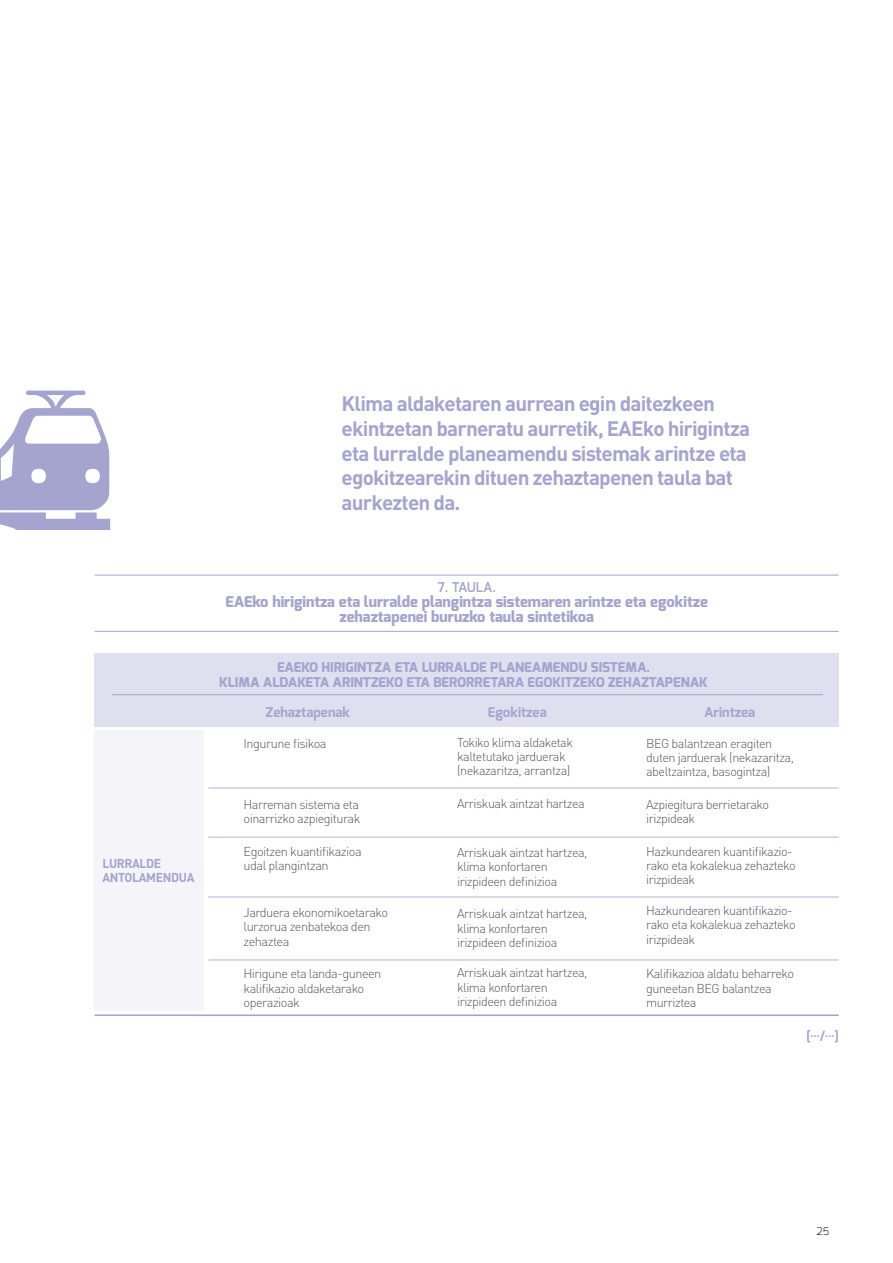
<style>
.page{position:relative;width:893px;height:1263px;background:#fff}
.page>*{position:absolute;margin:0;border:0;box-sizing:border-box;transform-origin:0 0}
.t1{font:700 20.7px/24.9px "DIN";letter-spacing:-.04em;color:#a5a4cf}
.t2{font:800 15px/15px "Exo";color:#a5a4cf;text-align:center}
.t3{font:800 13.5px/15px "Exo";color:#a5a4cf}
.t4{font:700 13.5px "Exo";color:#a5a4cf}
.t5{font:600 13.5px "Exo";letter-spacing:-.02em;color:#a5a4cf}
.t6{font:300 12.75px/14.2px "DIN";letter-spacing:-.04em;color:#57585a}
.t7{font:700 12.75px/13.5px "DIN";color:#a5a4cf;scale:.96 1}
.t8{font:700 12px "Exo";color:#a5a4cf}
.t9{font:300 10.5px "Exo";color:#231f20}
</style>
<div class="page">
<div style="left:95px;top:731px;width:109px;height:280px;background:#f4f4f9"></div>
<hr style="left:95px;top:575px;width:744px;height:1px;background:#a5a4cf">
<hr style="left:95px;top:631px;width:744px;height:1px;background:#a5a4cf">
<div style="left:95px;top:653px;width:744px;height:73px;background:#dfe0ef"></div>
<hr style="left:112px;top:694px;width:711px;height:1px;background:#a5a4cf">
<hr style="left:95px;top:1014px;width:744px;height:2px;background:#a5a4cf">
<hr style="left:208px;top:787px;width:631px;height:2px;background:#c4c4e0">
<hr style="left:208px;top:836px;width:631px;height:2px;background:#c4c4e0">
<hr style="left:208px;top:896px;width:631px;height:1px;background:#c4c4e0">
<hr style="left:208px;top:959px;width:631px;height:1px;background:#c4c4e0">
<svg style="left:0;top:390px;width:110px;height:140px"></svg>
<h1 class="t1" style="left:342px;top:390px;width:410px">Klima aldaketaren aurrean egin daitezkeen ekintzetan barneratu aurretik, EAEko hirigintza eta lurralde planeamendu sistemak arintze eta egokitzearekin dituen zehaztapenen taula bat aurkezten da.</h1>
<p class="t7" style="left:102px;top:856px;width:61px">Lurralde antolamen</p>
<p class="t7" style="left:171px;top:870px;width:17px">dua</p>
<p class="t5" style="left:437px;top:579px;width:60px">7. TAULA.</p>
<p class="t2" style="left:225px;top:595px;width:484px">EAEKO HIRIGINTZA ETA LURRALDE PLANGINTZA SISTEMAREN ARINTZE ETA EGOKITZE<br>ZEHAZTAPENEI BURUZKO TAULA SINTETIKOA</p>
<p class="t3" style="left:277px;top:660px;width:10px">EAEKO</p>
<p class="t3" style="left:219px;top:660px;width:489px;text-indent:103px">HIRIGINTZA ETA LURRALDE PLANEAMENDU SISTEMA.<br>KLIMA ALDAKETA ARINTZEKO ETA BERORRETARA EGOKITZEKO ZEHAZTAPENAK</p>
<p class="t4" style="left:266px;top:703px;width:86px">Zehaztapenak</p>
<p class="t4" style="left:488px;top:703px;width:60px">Egokitzea</p>
<p class="t4" style="left:704px;top:703px;width:53px">Arintzea</p>
<p class="t6" style="left:646px;top:736px;width:149px">BEG balantzean eragiten duten jarduerak (nekazaritza, abeltzaintza, basogintza)</p>
<p class="t6" style="left:646px;top:797px;width:124px">Azpiegitura berrietarako irizpideak</p>
<p class="t6" style="left:646px;top:844px;width:151px">Hazkundearen kuantifikazio&shy;rako eta kokalekua zehazteko irizpideak</p>
<p class="t6" style="left:646px;top:903px;width:151px">Hazkundearen kuantifikazio&shy;rako eta kokalekua zehazteko irizpideak</p>
<p class="t6" style="left:646px;top:966px;width:149px">Kalifikazioa aldatu beharreko guneetan BEG balantzea murriztea</p>
<p class="t6" style="left:457px;top:735px;width:117px">Tokiko klima aldaketak kaltetutako jarduerak (nekazaritza, arrantza)</p>
<p class="t6" style="left:457px;top:796px;width:129px">Arriskuak aintzat hartzea</p>
<p class="t6" style="left:457px;top:845px;width:132px">Arriskuak aintzat hartzea, klima konfortaren irizpideen definizioa</p>
<p class="t6" style="left:457px;top:906px;width:132px">Arriskuak aintzat hartzea, klima konfortaren irizpideen definizioa</p>
<p class="t6" style="left:457px;top:966px;width:132px">Arriskuak aintzat hartzea, klima konfortaren irizpideen definizioa</p>
<p class="t6" style="left:244px;top:736px;width:85px">Ingurune fisikoa</p>
<p class="t6" style="left:244px;top:797px;width:118px">Harreman sistema eta oinarrizko azpiegiturak</p>
<p class="t6" style="left:244px;top:844px;width:120px">Egoitzen kuantifikazioa udal plangintzan</p>
<p class="t6" style="left:244px;top:905px;width:146px">Jarduera ekonomikoetarako lurzorua zenbatekoa den zehaztea</p>
<p class="t6" style="left:244px;top:966px;width:139px">Hirigune eta landa-guneen kalifikazio aldaketarako operazioak</p>
<p class="t8" style="left:806px;top:1025px;width:34px">[.../...]</p>
<p class="t9" style="left:816px;top:1225px;width:14px">25</p>
</div>
